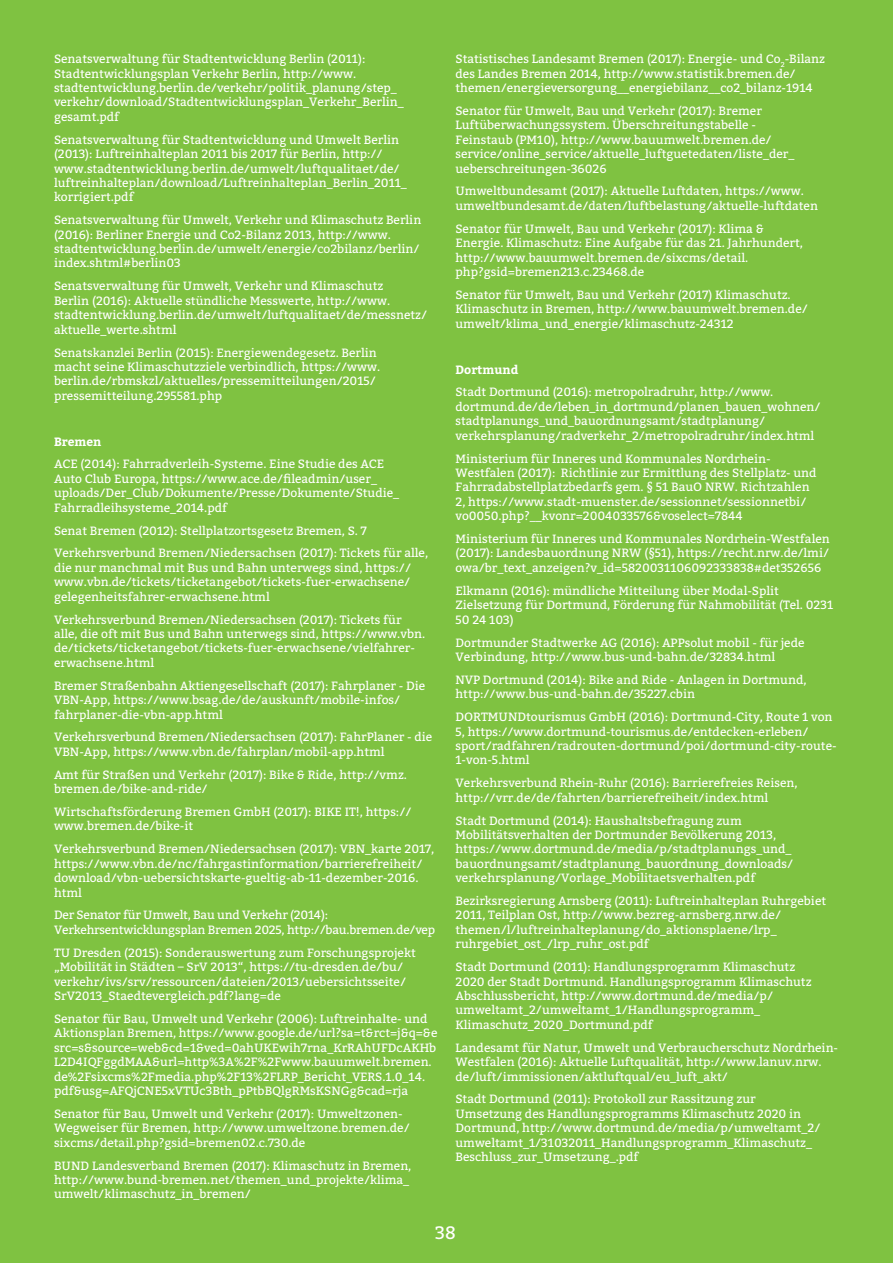
<style>
.page{position:relative;width:893px;height:1263px;background:#7fc241}
.page>*{position:absolute;margin:0;border:0;box-sizing:border-box;transform-origin:0 0}
.t1{font:18px "Bitter";color:#fff}
.t2{font:12px/14.4px "Bitter";color:#fff}
.t3{font:12px/14.4px "Bitter";letter-spacing:-.02em;color:#fff}
.t4{font:700 12px "Bitter";color:#fff}
</style>
<div class="page">
<p class="t2" style="left:54px;top:51px;width:351px">Senatsverwaltung für Stadtentwicklung Berlin (2011):<br>Stadtentwicklungsplan Verkehr Berlin, http://www. stadtentwicklung.berlin.de/verkehr/politik_planung/step_ verkehr/download/Stadtentwicklungsplan_Verkehr_Berlin_ gesamt.pdf</p>
<p class="t2" style="left:54px;top:132px;width:354px">Senatsverwaltung für Stadtentwicklung und Umwelt Berlin (2013): Luftreinhalteplan 2011 bis 2017 für Berlin, http:// www.stadtentwicklung.berlin.de/umwelt/luftqualitaet/de/ luftreinhalteplan/download/Luftreinhalteplan_Berlin_2011_ korrigiert.pdf</p>
<p class="t2" style="left:54px;top:212px;width:369px">Senatsverwaltung für Umwelt, Verkehr und Klimaschutz Berlin (2016): Berliner Energie und Co2-Bilanz 2013, http://www. stadtentwicklung.berlin.de/umwelt/energie/co2bilanz/berlin/ index.shtml#berlin03</p>
<p class="t2" style="left:54px;top:279px;width:375px">Senatsverwaltung für Umwelt, Verkehr und Klimaschutz<br>Berlin (2016): Aktuelle stündliche Messwerte, http://www. stadtentwicklung.berlin.de/umwelt/luftqualitaet/de/messnetz/ aktuelle_werte.shtml</p>
<p class="t2" style="left:54px;top:345px;width:328px">Senatskanzlei Berlin (2015): Energiewendegesetz. Berlin macht seine Klimaschutzziele verbindlich, https://www. berlin.de/rbmskzl/aktuelles/pressemitteilungen/2015/ pressemitteilung.295581.php</p>
<p class="t4" style="left:54px;top:432px;width:49px">Bremen</p>
<p class="t2" style="left:54px;top:457px;width:347px">ACE (2014): Fahrradverleih-Systeme. Eine Studie des ACE Auto Club Europa, https://www.ace.de/fileadmin/user_ uploads/Der_Club/Dokumente/Presse/Dokumente/Studie_ Fahrradleihsysteme_2014.pdf</p>
<p class="t2" style="left:54px;top:518px;width:376px;line-height:23px">Senat Bremen (2012): Stellplatzortsgesetz Bremen, S. 7<br>Verkehrsverbund Bremen/Niedersachsen (2017): Tickets für alle,</p>
<p class="t2" style="left:54px;top:560px;width:359px;text-align:justify">die nur manchmal mit Bus und Bahn unterwegs sind, https:// www.vbn.de/tickets/ticketangebot/tickets-fuer-erwachsene/ gelegenheitsfahrer-erwachsene.html</p>
<p class="t2" style="left:54px;top:612px;width:373px">Verkehrsverbund Bremen/Niedersachsen (2017): Tickets für alle, die oft mit Bus und Bahn unterwegs sind, https://www.vbn. de/tickets/ticketangebot/tickets-fuer-erwachsene/vielfahrer&shy;erwachsene.html</p>
<p class="t2" style="left:54px;top:678px;width:373px">Bremer Straßenbahn Aktiengesellschaft (2017): Fahrplaner - Die<br>VBN-App, https://www.bsag.de/de/auskunft/mobile-infos/ fahrplaner-die-vbn-app.html</p>
<p class="t2" style="left:54px;top:730px;width:380px">Verkehrsverbund Bremen/Niedersachsen (2017): FahrPlaner - die<br>VBN-App, https://www.vbn.de/fahrplan/mobil-app.html</p>
<p class="t2" style="left:54px;top:767px;width:354px">Amt für Straßen und Verkehr (2017): Bike &amp; Ride, http://vmz. bremen.de/bike-and-ride/</p>
<p class="t2" style="left:54px;top:804px;width:359px">Wirtschaftsförderung Bremen GmbH (2017): BIKE IT!, https:// www.bremen.de/bike-it</p>
<p class="t2" style="left:54px;top:841px;width:382px">Verkehrsverbund Bremen/Niedersachsen (2017): VBN_karte 2017, https://www.vbn.de/nc/fahrgastinformation/barrierefreiheit/ download/vbn-uebersichtskarte-gueltig-ab-11-dezember-2016. html</p>
<p class="t3" style="left:54px;top:908px;width:383px">Der Senator für Umwelt, Bau und Verkehr (2014):<br>Verkehrsentwicklungsplan Bremen 2025, http://bau.bremen.de/vep</p>
<p class="t2" style="left:54px;top:945px;width:363px">TU Dresden (2015): Sonderauswertung zum Forschungsprojekt „Mobilität in Städten – SrV 2013“, https://tu-dresden.de/bu/ verkehr/ivs/srv/ressourcen/dateien/2013/uebersichtsseite/ SrV2013_Staedtevergleich.pdf?lang=de</p>
<p class="t2" style="left:54px;top:1011px;width:385px">Senator für Bau, Umwelt und Verkehr (2006): Luftreinhalte- und Aktionsplan Bremen, https://www.google.de/url?sa=t&amp;rct=j&amp;q=&amp;e src=s&amp;source=web&amp;cd=1&amp;ved=0ahUKEwih7rna_KrRAhUFDcAKHb L2D4IQFggdMAA&amp;url=http%3A%2F%2Fwww.bauumwelt.bremen. de%2Fsixcms%2Fmedia.php%2F13%2FLRP_Bericht_VERS.1.0_14. pdf&amp;usg=AFQjCNE5xVTUc3Bth_pPtbBQlgRMsKSNGg&amp;cad=rja</p>
<p class="t2" style="left:54px;top:1106px;width:357px">Senator für Bau, Umwelt und Verkehr (2017): Umweltzonen-<br>Wegweiser für Bremen, http://www.umweltzone.bremen.de/ sixcms/detail.php?gsid=bremen02.c.730.de</p>
<p class="t2" style="left:54px;top:1158px;width:359px">BUND Landesverband Bremen (2017): Klimaschutz in Bremen, http://www.bund-bremen.net/themen_und_projekte/klima_ umwelt/klimaschutz_in_bremen/</p>
<p class="t2" style="left:455px;top:51px;width:371px">Statistisches Landesamt Bremen (2017): Energie- und Co<sub>2</sub>-Bilanz des Landes Bremen 2014, http://www.statistik.bremen.de/ themen/energieversorgung__energiebilanz__co2_bilanz-1914</p>
<p class="t2" style="left:455px;top:103px;width:341px">Senator für Umwelt, Bau und Verkehr (2017): Bremer Luftüberwachungssystem. Überschreitungstabelle - Feinstaub (PM10), http://www.bauumwelt.bremen.de/ service/online_service/aktuelle_luftguetedaten/liste_der_ ueberschreitungen-36026</p>
<p class="t2" style="left:455px;top:184px;width:364px">Umweltbundesamt (2017): Aktuelle Luftdaten, https://www. umweltbundesamt.de/daten/luftbelastung/aktuelle-luftdaten</p>
<p class="t2" style="left:455px;top:221px;width:349px">Senator für Umwelt, Bau und Verkehr (2017): Klima &amp; Energie. Klimaschutz: Eine Aufgabe für das 21. Jahrhundert, http://www.bauumwelt.bremen.de/sixcms/detail. php?gsid=bremen213.c.23468.de</p>
<p class="t2" style="left:455px;top:287px;width:354px">Senator für Umwelt, Bau und Verkehr (2017) Klimaschutz.<br>Klimaschutz in Bremen, http://www.bauumwelt.bremen.de/ umwelt/klima_und_energie/klimaschutz-24312</p>
<p class="t4" style="left:455px;top:360px;width:64px">Dortmund</p>
<p class="t2" style="left:455px;top:385px;width:367px">Stadt Dortmund (2016): metropolradruhr, http://www. dortmund.de/de/leben_in_dortmund/planen_bauen_wohnen/ stadtplanungs_und_bauordnungsamt/stadtplanung/ verkehrsplanung/radverkehr_2/metropolradruhr/index.html</p>
<p class="t2" style="left:455px;top:451px;width:363px">Ministerium für Inneres und Kommunales Nordrhein-Westfalen (2017): Richtlinie zur Ermittlung des Stellplatz- und Fahrradabstellplatzbedarfs gem. § 51 BauO NRW. Richtzahlen 2, https://www.stadt-muenster.de/sessionnet/sessionnetbi/ vo0050.php?__kvonr=2004033576&amp;voselect=7844</p>
<p class="t2" style="left:455px;top:531px;width:376px;text-align:justify">Ministerium für Inneres und Kommunales Nordrhein-Westfalen (2017): Landesbauordnung NRW (§51), https://recht.nrw.de/lmi/ owa/br_text_anzeigen?v_id=5820031106092333838#det352656</p>
<p class="t2" style="left:455px;top:583px;width:379px">Elkmann (2016): mündliche Mitteilung über Modal-Split<br>Zielsetzung für Dortmund, Förderung für Nahmobilität (Tel. 0231<br>50 24 103)</p>
<p class="t2" style="left:455px;top:635px;width:351px">Dortmunder Stadtwerke AG (2016): APPsolut mobil - für jede<br>Verbindung, http://www.bus-und-bahn.de/32834.html</p>
<p class="t2" style="left:455px;top:672px;width:353px">NVP Dortmund (2014): Bike and Ride - Anlagen in Dortmund, http://www.bus-und-bahn.de/35227.cbin</p>
<p class="t2" style="left:455px;top:709px;width:383px">DORTMUNDtourismus GmbH (2016): Dortmund-City, Route 1 von 5, https://www.dortmund-tourismus.de/entdecken-erleben/ sport/radfahren/radrouten-dortmund/poi/dortmund-city-route-1-von-5.html</p>
<p class="t2" style="left:455px;top:775px;width:344px">Verkehrsverbund Rhein-Ruhr (2016): Barrierefreies Reisen, http://vrr.de/de/fahrten/barrierefreiheit/index.html</p>
<p class="t2" style="left:455px;top:813px;width:339px">Stadt Dortmund (2014): Haushaltsbefragung zum Mobilitätsverhalten der Dortmunder Bevölkerung 2013, https://www.dortmund.de/media/p/stadtplanungs_und_ bauordnungsamt/stadtplanung_bauordnung_downloads/ verkehrsplanung/Vorlage_Mobilitaetsverhalten.pdf</p>
<p class="t2" style="left:455px;top:893px;width:372px">Bezirksregierung Arnsberg (2011): Luftreinhalteplan Ruhrgebiet 2011, Teilplan Ost, http://www.bezreg-arnsberg.nrw.de/ themen/l/luftreinhalteplanung/do_aktionsplaene/lrp_ ruhrgebiet_ost_/lrp_ruhr_ost.pdf</p>
<p class="t2" style="left:455px;top:959px;width:357px">Stadt Dortmund (2011): Handlungsprogramm Klimaschutz 2020 der Stadt Dortmund. Handlungsprogramm Klimaschutz Abschlussbericht, http://www.dortmund.de/media/p/ umweltamt_2/umweltamt_1/Handlungsprogramm_ Klimaschutz_2020_Dortmund.pdf</p>
<p class="t2" style="left:455px;top:1040px;width:384px">Landesamt für Natur, Umwelt und Verbraucherschutz Nordrhein-<br>Westfalen (2016): Aktuelle Luftqualität, http://www.lanuv.nrw. de/luft/immissionen/aktluftqual/eu_luft_akt/</p>
<p class="t2" style="left:455px;top:1091px;width:367px">Stadt Dortmund (2011): Protokoll zur Rassitzung zur Umsetzung des Handlungsprogramms Klimaschutz 2020 in Dortmund, http://www.dortmund.de/media/p/umweltamt_2/ umweltamt_1/31032011_Handlungsprogramm_Klimaschutz_ Beschluss_zur_Umsetzung_.pdf</p>
<h1 class="t1" style="left:435px;top:1219px;width:22px">38</h1>
</div>
